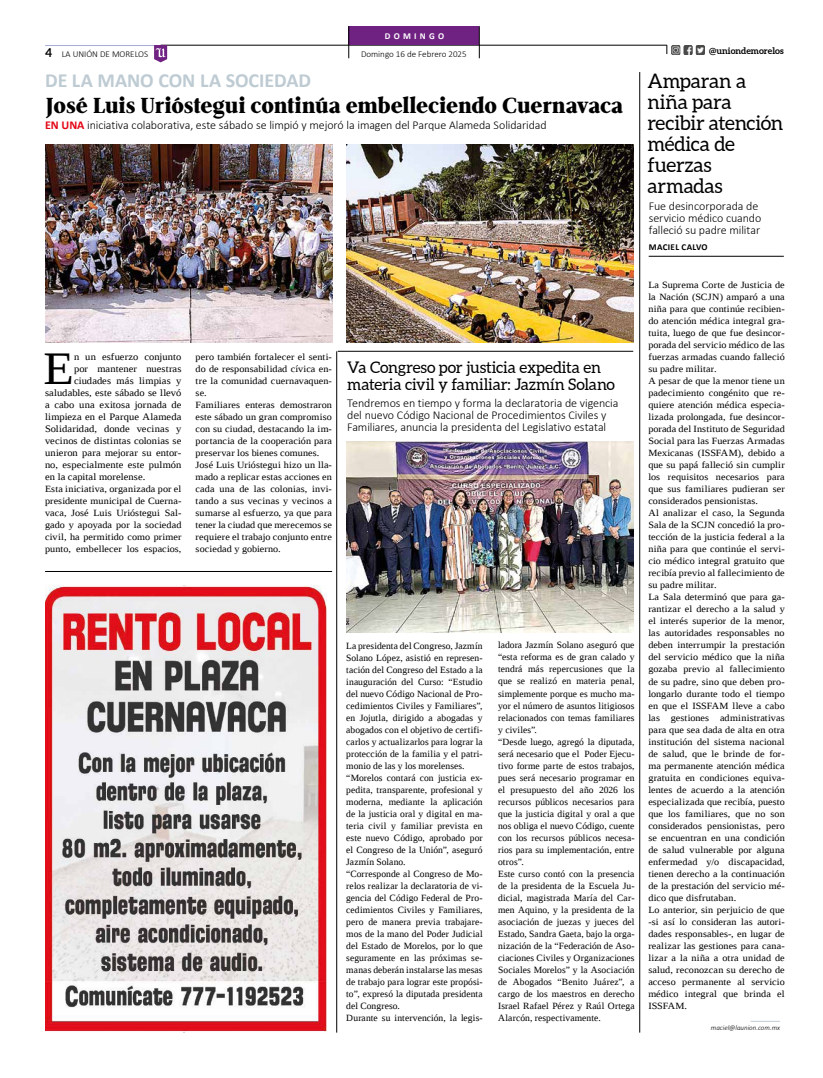
<style>
.page{position:relative;width:823px;height:1078px;background:#fff}
.page>*{position:absolute;margin:0;border:0;box-sizing:border-box;transform-origin:0 0}
.t1{font:46.5px "Liberation Serif";color:#000;scale:1.07 1}
.t2{font:800 23px "Pobla";letter-spacing:-.01em;color:#000}
.t3{font:20px/21px "Aleo";letter-spacing:-.01em;color:#000}
.t4{font:700 20px "Calibri";letter-spacing:-.005em;color:#becbd3}
.t5{font:16px/17px "Aleo";letter-spacing:-.01em;color:#000}
.t6{font:300 12px/12px "Calibri";letter-spacing:-.005em;color:#000}
.t7{font:9.8px "Liberation Serif";letter-spacing:.01em;color:#000;scale:1.07 1}
.t8{font:9.5px/12px "Liberation Serif";letter-spacing:.01em;color:#000;scale:1.07 1}
.t9{font:9.5px/12px "Liberation Serif";letter-spacing:.01em;color:#000}
.t10{font:300 9px "Calibri";color:#000}
.t11{font:700 9px "Aleo";color:#000}
.t12{font:700 9px "Calibri";letter-spacing:.04em;color:#000}
.t13{font:700 9px "Calibri";letter-spacing:.36em;color:#fff}
.t14{font:italic 300 7px "Calibri";color:#000}
.s1{font-family:"Aleo";font-weight:700;font-size:12px}
.s2{font-weight:700;color:#e30613}
</style>
<div class="page">
<hr style="left:160px;top:45px;width:506px;height:1px;background:#000">
<img style="left:671px;top:45px;width:33px;height:9px">
<hr style="left:45px;top:45px;width:111px;height:1px;background:#a5add8">
<svg style="left:154px;top:45px;width:13px;height:17px"></svg>
<div style="left:348px;top:26px;width:131px;height:19px;background:#702283"></div>
<hr style="left:348px;top:26px;width:1px;height:32px;background:#000">
<hr style="left:479px;top:26px;width:1px;height:32px;background:#000">
<img style="left:45px;top:585px;width:281px;height:447px">
<img style="left:45px;top:144px;width:287px;height:198px">
<img style="left:346px;top:144px;width:287px;height:198px">
<svg style="left:751px;top:1020px;width:28px;height:1px"></svg>
<hr style="left:648px;top:256px;width:135px;height:1px;background:#000">
<hr style="left:336px;top:351px;width:1px;height:681px;background:#000">
<hr style="left:639px;top:72px;width:1px;height:960px;background:#000">
<hr style="left:337px;top:351px;width:296px;height:1px;background:#000">
<img style="left:346px;top:441px;width:287px;height:191px">
<hr style="left:45px;top:571px;width:287px;height:1px;background:#000">
<p class="t13" style="left:384px;top:30px;width:61px">DOMINGO</p>
<p class="t10" style="left:45px;top:48px;width:105px"><span class="s1">4</span> LA UNIÓN DE MORELOS</p>
<p class="t11" style="left:709px;top:45px;width:76px">@uniondemorelos</p>
<p class="t10" style="left:361px;top:48px;width:107px">Domingo 16 de Febrero 2025</p>
<h3 class="t4" style="left:45px;top:68px;width:267px">DE LA MANO CON LA SOCIEDAD</h3>
<h2 class="t2" style="left:46px;top:89px;width:578px">José Luis Urióstegui continúa embelleciendo Cuernavaca</h2>
<p class="t6" style="left:45px;top:119px;width:503px"><span class="s2">EN UNA</span> iniciativa colaborativa, este sábado se limpió y mejoró la imagen del Parque Alameda Solidaridad</p>
<h1 class="t1" style="left:44px;top:338px;width:30px">E</h1>
<p class="t7" style="left:74px;top:350px;width:102px">n un esfuerzo conjunto</p>
<p class="t7" style="left:74px;top:362px;width:102px">por mantener nuestras</p>
<p class="t7" style="left:74px;top:374px;width:102px">ciudades más limpias y</p>
<p class="t7" style="left:45px;top:386px;width:129px">saludables, este sábado se llevó</p>
<p class="t7" style="left:45px;top:398px;width:129px">a cabo una exitosa jornada de</p>
<p class="t7" style="left:45px;top:410px;width:129px">limpieza en el Parque Alameda</p>
<p class="t7" style="left:45px;top:422px;width:129px">Solidaridad, donde vecinas y</p>
<p class="t7" style="left:45px;top:434px;width:129px">vecinos de distintas colonias se</p>
<p class="t7" style="left:45px;top:446px;width:129px">unieron para mejorar su entor-</p>
<p class="t7" style="left:45px;top:458px;width:129px">no, especialmente este pulmón</p>
<p class="t7" style="left:45px;top:470px;width:95px">en la capital morelense.</p>
<p class="t8" style="left:45px;top:483px;width:129px;text-align:justify">Esta iniciativa, organizada por el presidente municipal de Cuerna&shy;vaca, José Luis Urióstegui Sal&shy;gado y apoyada por la sociedad civil, ha permitido como primer punto, embellecer los espacios,</p>
<p class="t8" style="left:195px;top:351px;width:129px">pero también fortalecer el senti&shy;do de responsabilidad cívica en&shy;tre la comunidad cuernavaquen&shy;se.<br>Familiares enteras demostraron este sábado un gran compromiso con su ciudad, destacando la im&shy;portancia de la cooperación para preservar los bienes comunes.<br>José Luis Urióstegui hizo un lla&shy;mado a replicar estas acciones en cada una de las colonias, invi&shy;tando a sus vecinas y vecinos a sumarse al esfuerzo, ya que para tener la ciudad que merecemos se requiere el trabajo conjunto entre sociedad y gobierno.</p>
<h3 class="t5" style="left:347px;top:359px;width:269px">Va Congreso por justicia expedita en materia civil y familiar: Jazmín Solano</h3>
<p class="t6" style="left:347px;top:397px;width:272px">Tendremos en tiempo y forma la declaratoria de vigencia del nuevo Código Nacional de Procedimientos Civiles y<br>Familiares, anuncia la presidenta del Legislativo estatal</p>
<p class="t9" style="left:346px;top:639px;width:138px">La presidenta del Congreso, Jazmín Solano López, asistió en represen&shy;tación del Congreso del Estado a la inauguración del Curso: “Estudio del nuevo Código Nacional de Pro&shy;cedimientos Civiles y Familiares”, en Jojutla, dirigido a abogadas y abogados con el objetivo de certifi&shy;carlos y actualizarlos para lograr la protección de la familia y el patri&shy;monio de las y los morelenses. “Morelos contará con justicia ex&shy;pedita, transparente, profesional y moderna, mediante la aplicación de la justicia oral y digital en ma&shy;teria civil y familiar prevista en este nuevo Código, aprobado por el Congreso de la Unión”, aseguró Jazmín Solano.<br>“Corresponde al Congreso de Mo&shy;relos realizar la declaratoria de vi&shy;gencia del Código Federal de Pro&shy;cedimientos Civiles y Familiares, pero de manera previa trabajare&shy;mos de la mano del Poder Judicial del Estado de Morelos, por lo que seguramente en las próximas se&shy;manas deberán instalarse las mesas de trabajo para lograr este propósi&shy;to”, expresó la diputada presidenta del Congreso.<br>Durante su intervención, la legis-</p>
<p class="t9" style="left:498px;top:639px;width:138px">ladora Jazmín Solano aseguró que “esta reforma es de gran calado y tendrá más repercusiones que la que se realizó en materia penal, simplemente porque es mucho ma&shy;yor el número de asuntos litigiosos relacionados con temas familiares y civiles”.<br>“Desde luego, agregó la diputada, será necesario que el Poder Ejecu&shy;tivo forme parte de estos trabajos, pues será necesario programar en el presupuesto del año 2026 los recursos públicos necesarios para que la justicia digital y oral a que nos obliga el nuevo Código, cuente con los recursos públicos necesa&shy;rios para su implementación, entre otros”.<br>Este curso contó con la presencia de la presidenta de la Escuela Ju&shy;dicial, magistrada María del Car&shy;men Aquino, y la presidenta de la asociación de juezas y jueces del<br>Estado, Sandra Gaeta, bajo la orga&shy;nización de la “Federación de Aso&shy;ciaciones Civiles y Organizaciones<br>Sociales Morelos” y la Asociación de Abogados “Benito Juárez”, a cargo de los maestros en derecho<br>Israel Rafael Pérez y Raúl Ortega<br>Alarcón, respectivamente.</p>
<h3 class="t3" style="left:647px;top:70px;width:137px">Amparan a niña para recibir atención médica de fuerzas armadas</h3>
<p class="t6" style="left:648px;top:200px;width:114px">Fue desincorporada de servicio médico cuando falleció su padre militar</p>
<p class="t12" style="left:648px;top:242px;width:60px">MACIEL CALVO</p>
<p class="t8" style="left:648px;top:279px;width:129px">La Suprema Corte de Justicia de la Nación (SCJN) amparó a una niña para que continúe recibien&shy;do atención médica integral gra&shy;tuita, luego de que fue desincor&shy;porada del servicio médico de las fuerzas armadas cuando falleció su padre militar.<br>A pesar de que la menor tiene un padecimiento congénito que re&shy;quiere atención médica especia&shy;lizada prolongada, fue desincor&shy;porada del Instituto de Seguridad<br>Social para las Fuerzas Armadas<br>Mexicanas (ISSFAM), debido a que su papá falleció sin cumplir los requisitos necesarios para que sus familiares pudieran ser considerados pensionistas.<br>Al analizar el caso, la Segunda<br>Sala de la SCJN concedió la pro&shy;tección de la justicia federal a la niña para que continúe el servi&shy;cio médico integral gratuito que recibía previo al fallecimiento de su padre militar.<br>La Sala determinó que para ga&shy;rantizar el derecho a la salud y el interés superior de la menor, las autoridades responsables no deben interrumpir la prestación del servicio médico que la niña gozaba previo al fallecimiento de su padre, sino que deben pro&shy;longarlo durante todo el tiempo en que el ISSFAM lleve a cabo las gestiones administrativas para que sea dada de alta en otra institución del sistema nacional de salud, que le brinde de for&shy;ma permanente atención médica gratuita en condiciones equiva&shy;lentes de acuerdo a la atención especializada que recibía, puesto que los familiares, que no son considerados pensionistas, pero se encuentran en una condición de salud vulnerable por alguna enfermedad y/o discapacidad, tienen derecho a la continuación de la prestación del servicio mé&shy;dico que disfrutaban.<br>Lo anterior, sin perjuicio de que -si así lo consideran las autori&shy;dades responsables-, en lugar de realizar las gestiones para cana&shy;lizar a la niña a otra unidad de salud, reconozcan su derecho de acceso permanente al servicio médico integral que brinda el<br>ISSFAM.</p>
<p class="t14" style="left:710px;top:1023px;width:71px">maciel@launion.com.mx</p>
</div>
